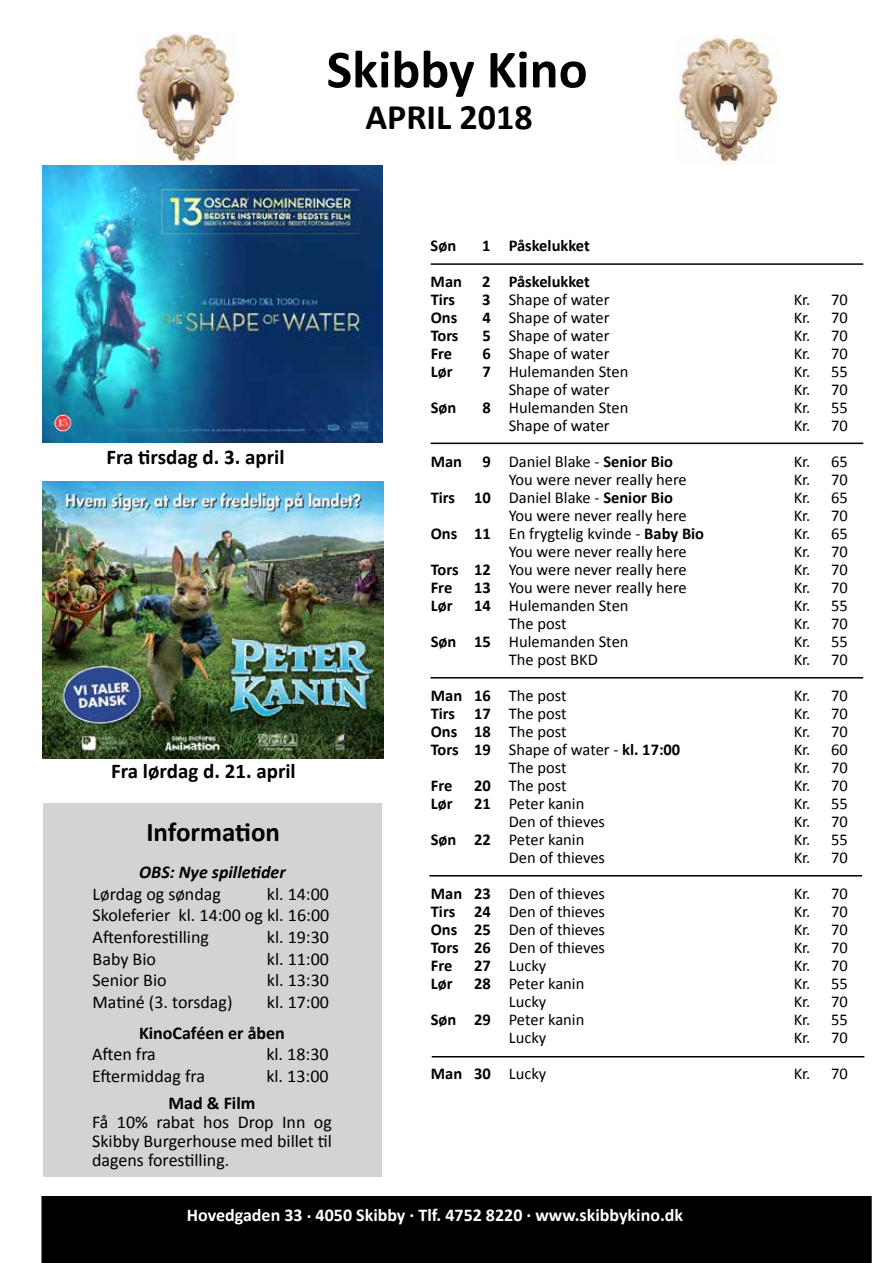
<style>
.page{position:relative;width:893px;height:1263px;background:#fff}
.page>*{position:absolute;margin:0;border:0;box-sizing:border-box;transform-origin:0 0}
.t1{font:700 54px "Calibri";color:#000}
.t2{font:700 36px "Calibri";color:#000}
.t3{font:700 27px "Calibri";color:#000}
.t4{font:700 21px "Calibri";color:#000}
.t5{font:18px/18.9px "Calibri";color:#000;text-align:justify}
.t6{font:700 18px "Calibri";color:#fff}
.t7{font:700 18px "Calibri";color:#000}
.t8{font:italic 700 18px "Calibri";color:#000}
.t9{font:16.5px "Calibri";color:#000}
.t10{font:700 16.5px/36px "Calibri";color:#000;text-align:right}
.s1{font-weight:700}
.s2{font-weight:400}
</style>
<div class="page">
<div style="left:42px;top:1197px;width:829px;height:65px;background:#000"></div>
<div style="left:41px;top:1196px;width:831px;height:67px;border:2px solid #000"></div>
<img style="left:676px;top:35px;width:103px;height:129px">
<img style="left:135px;top:32px;width:102px;height:130px">
<div style="left:43px;top:803px;width:338px;height:373px;background:#d1d3d4"></div>
<img style="left:43px;top:166px;width:340px;height:277px">
<img style="left:43px;top:482px;width:340px;height:276px">
<hr style="left:431px;top:263px;width:432px;height:2px;background:#000">
<hr style="left:431px;top:443px;width:432px;height:1px;background:#000">
<hr style="left:431px;top:677px;width:432px;height:1px;background:#000">
<hr style="left:429px;top:875px;width:433px;height:1px;background:#000">
<hr style="left:432px;top:1056px;width:432px;height:1px;background:#000">
<h1 class="t1" style="left:327px;top:35px;width:263px">Skibby Kino</h1>
<h2 class="t2" style="left:365px;top:95px;width:169px">APRIL 2018</h2>
<p class="t4" style="left:106px;top:443px;width:180px">Fra tirsdag d. 3. april</p>
<p class="t4" style="left:111px;top:757px;width:186px">Fra lørdag d. 21. april</p>
<h3 class="t3" style="left:146px;top:815px;width:135px">Information</h3>
<p class="t8" style="left:139px;top:861px;width:148px">OBS: Nye spilletider</p>
<p class="t5" style="left:93px;top:884px;width:130px">Lørdag og søndag</p>
<p class="t5" style="left:93px;top:883px;width:238px;line-height:21.6px;text-indent:174px">kl. 14:00<br>Skoleferier kl. 14:00 og kl. 16:00<br>Aftenforestilling</p>
<p class="t5" style="left:267px;top:928px;width:64px">kl. 19:30</p>
<p class="t5" style="left:93px;top:949px;width:65px">Baby Bio</p>
<p class="t5" style="left:267px;top:949px;width:64px">kl. 11:00</p>
<p class="t5" style="left:93px;top:971px;width:76px">Senior Bio</p>
<p class="t5" style="left:267px;top:971px;width:64px">kl. 13:30</p>
<p class="t5" style="left:93px;top:992px;width:141px">Matiné (3. torsdag)</p>
<p class="t5" style="left:267px;top:992px;width:64px">kl. 17:00</p>
<p class="t7" style="left:139px;top:1021px;width:147px">KinoCaféen er åben</p>
<p class="t5" style="left:92px;top:1045px;width:65px">Aften fra</p>
<p class="t5" style="left:266px;top:1045px;width:64px">kl. 18:30</p>
<p class="t5" style="left:92px;top:1066px;width:114px">Eftermiddag fra</p>
<p class="t5" style="left:266px;top:1066px;width:64px">kl. 13:00</p>
<p class="t7" style="left:169px;top:1091px;width:88px">Mad &amp; Film</p>
<p class="t5" style="left:92px;top:1112px;width:241px">Få 10% rabat hos Drop Inn og Skibby Burgerhouse med billet til dagens forestilling.</p>
<p class="t10" style="left:431px;top:227px;width:161px">1 Påskelukket<br>Man 2 Påskelukket</p>
<p class="t10" style="left:431px;top:281px;width:26px">Tirs</p>
<p class="t9" style="left:482px;top:289px;width:129px"><span class="s1">3</span> Shape of water</p>
<p class="t9" style="left:794px;top:289px;width:56px">Kr. 70</p>
<p class="t10" style="left:431px;top:299px;width:28px">Ons</p>
<p class="t9" style="left:482px;top:307px;width:129px"><span class="s1">4</span> Shape of water</p>
<p class="t9" style="left:794px;top:307px;width:56px">Kr. 70</p>
<p class="t10" style="left:431px;top:317px;width:29px">Tors</p>
<p class="t9" style="left:482px;top:325px;width:129px"><span class="s1">5</span> Shape of water</p>
<p class="t9" style="left:794px;top:325px;width:56px">Kr. 70</p>
<p class="t10" style="left:431px;top:335px;width:23px">Fre</p>
<p class="t9" style="left:482px;top:343px;width:129px"><span class="s1">6</span> Shape of water</p>
<p class="t9" style="left:794px;top:343px;width:56px">Kr. 70</p>
<p class="t10" style="left:431px;top:353px;width:23px">Lør</p>
<p class="t9" style="left:482px;top:361px;width:148px"><span class="s1">7</span> Hulemanden Sten</p>
<p class="t9" style="left:794px;top:361px;width:56px">Kr. 55</p>
<p class="t9" style="left:509px;top:379px;width:102px">Shape of water</p>
<p class="t9" style="left:794px;top:379px;width:56px">Kr. 70</p>
<p class="t10" style="left:431px;top:389px;width:27px">Søn</p>
<p class="t9" style="left:482px;top:397px;width:148px"><span class="s1">8</span> Hulemanden Sten</p>
<p class="t9" style="left:794px;top:397px;width:56px">Kr. 55</p>
<p class="t9" style="left:509px;top:415px;width:102px">Shape of water</p>
<p class="t9" style="left:794px;top:415px;width:56px">Kr. 70</p>
<p class="t10" style="left:431px;top:443px;width:244px">Man 9 <span class="s2">Daniel Blake -</span> Senior Bio</p>
<p class="t9" style="left:794px;top:451px;width:56px">Kr. 65</p>
<p class="t9" style="left:509px;top:469px;width:180px">You were never really here</p>
<p class="t9" style="left:794px;top:469px;width:56px">Kr. 70</p>
<p class="t10" style="left:431px;top:479px;width:244px">Tirs 10 <span class="s2">Daniel Blake -</span> Senior Bio</p>
<p class="t9" style="left:794px;top:487px;width:56px">Kr. 65</p>
<p class="t9" style="left:509px;top:505px;width:180px">You were never really here</p>
<p class="t9" style="left:794px;top:505px;width:56px">Kr. 70</p>
<p class="t9" style="left:431px;top:523px;width:275px"><span class="s1">Ons 11</span> En frygtelig kvinde - <span class="s1">Baby Bio</span></p>
<p class="t9" style="left:794px;top:523px;width:56px">Kr. 65</p>
<p class="t9" style="left:509px;top:541px;width:180px">You were never really here</p>
<p class="t9" style="left:794px;top:541px;width:56px">Kr. 70</p>
<p class="t9" style="left:431px;top:559px;width:258px"><span class="s1">Tors 12</span> You were never really here</p>
<p class="t9" style="left:794px;top:559px;width:56px">Kr. 70</p>
<p class="t10" style="left:431px;top:569px;width:23px">Fre</p>
<p class="t9" style="left:474px;top:577px;width:214px"><span class="s1">13</span> You were never really here</p>
<p class="t9" style="left:794px;top:577px;width:56px">Kr. 70</p>
<p class="t10" style="left:431px;top:587px;width:23px">Lør</p>
<p class="t9" style="left:474px;top:595px;width:156px"><span class="s1">14</span> Hulemanden Sten</p>
<p class="t9" style="left:794px;top:595px;width:56px">Kr. 55</p>
<p class="t9" style="left:509px;top:613px;width:59px">The post</p>
<p class="t9" style="left:794px;top:613px;width:56px">Kr. 70</p>
<p class="t9" style="left:431px;top:631px;width:199px"><span class="s1">Søn 15</span> Hulemanden Sten</p>
<p class="t9" style="left:794px;top:631px;width:56px">Kr. 55</p>
<p class="t9" style="left:509px;top:649px;width:91px">The post BKD</p>
<p class="t9" style="left:794px;top:649px;width:56px">Kr. 70</p>
<p class="t9" style="left:431px;top:685px;width:137px"><span class="s1">Man 16</span> The post</p>
<p class="t9" style="left:794px;top:685px;width:56px">Kr. 70</p>
<p class="t9" style="left:431px;top:703px;width:137px"><span class="s1">Tirs 17</span> The post</p>
<p class="t9" style="left:794px;top:703px;width:56px">Kr. 70</p>
<p class="t9" style="left:431px;top:721px;width:137px"><span class="s1">Ons 18</span> The post</p>
<p class="t9" style="left:794px;top:721px;width:56px">Kr. 70</p>
<p class="t10" style="left:431px;top:731px;width:251px">Tors 19 <span class="s2">Shape of water -</span> kl. 17:00</p>
<p class="t9" style="left:794px;top:739px;width:56px">Kr. 60</p>
<p class="t9" style="left:509px;top:757px;width:59px">The post</p>
<p class="t9" style="left:794px;top:757px;width:56px">Kr. 70</p>
<p class="t10" style="left:431px;top:767px;width:23px">Fre</p>
<p class="t9" style="left:474px;top:775px;width:94px"><span class="s1">20</span> The post</p>
<p class="t9" style="left:794px;top:775px;width:56px">Kr. 70</p>
<p class="t10" style="left:431px;top:785px;width:23px">Lør</p>
<p class="t9" style="left:474px;top:793px;width:112px"><span class="s1">21</span> Peter kanin</p>
<p class="t9" style="left:794px;top:793px;width:56px">Kr. 55</p>
<p class="t9" style="left:509px;top:811px;width:98px">Den of thieves</p>
<p class="t9" style="left:794px;top:811px;width:56px">Kr. 70</p>
<p class="t9" style="left:431px;top:829px;width:155px"><span class="s1">Søn 22</span> Peter kanin</p>
<p class="t9" style="left:794px;top:829px;width:56px">Kr. 55</p>
<p class="t9" style="left:509px;top:847px;width:98px">Den of thieves</p>
<p class="t9" style="left:794px;top:847px;width:56px">Kr. 70</p>
<p class="t9" style="left:431px;top:883px;width:176px"><span class="s1">Man 23</span> Den of thieves</p>
<p class="t9" style="left:794px;top:883px;width:56px">Kr. 70</p>
<p class="t9" style="left:431px;top:901px;width:176px"><span class="s1">Tirs 24</span> Den of thieves</p>
<p class="t9" style="left:794px;top:901px;width:56px">Kr. 70</p>
<p class="t9" style="left:431px;top:919px;width:176px"><span class="s1">Ons 25</span> Den of thieves</p>
<p class="t9" style="left:794px;top:919px;width:56px">Kr. 70</p>
<p class="t9" style="left:431px;top:937px;width:176px"><span class="s1">Tors 26</span> Den of thieves</p>
<p class="t9" style="left:794px;top:937px;width:56px">Kr. 70</p>
<p class="t10" style="left:431px;top:947px;width:23px">Fre</p>
<p class="t9" style="left:474px;top:955px;width:74px"><span class="s1">27</span> Lucky</p>
<p class="t9" style="left:794px;top:955px;width:56px">Kr. 70</p>
<p class="t10" style="left:431px;top:965px;width:23px">Lør</p>
<p class="t9" style="left:474px;top:973px;width:112px"><span class="s1">28</span> Peter kanin</p>
<p class="t9" style="left:794px;top:973px;width:56px">Kr. 55</p>
<p class="t9" style="left:509px;top:991px;width:39px">Lucky</p>
<p class="t9" style="left:794px;top:991px;width:56px">Kr. 70</p>
<p class="t9" style="left:431px;top:1009px;width:155px"><span class="s1">Søn 29</span> Peter kanin</p>
<p class="t9" style="left:794px;top:1009px;width:56px">Kr. 55</p>
<p class="t9" style="left:509px;top:1027px;width:39px">Lucky</p>
<p class="t9" style="left:794px;top:1027px;width:56px">Kr. 70</p>
<p class="t10" style="left:431px;top:1055px;width:117px">Man 30 <span class="s2">Lucky</span></p>
<p class="t9" style="left:794px;top:1063px;width:56px">Kr. 70</p>
<p class="t10" style="left:431px;top:227px;width:27px">Søn</p>
<p class="t6" style="left:187px;top:1204px;width:498px">Hovedgaden 33 . 4050 Skibby · Tlf. 4752 8220 · www.skibbykino.dk</p>
</div>
